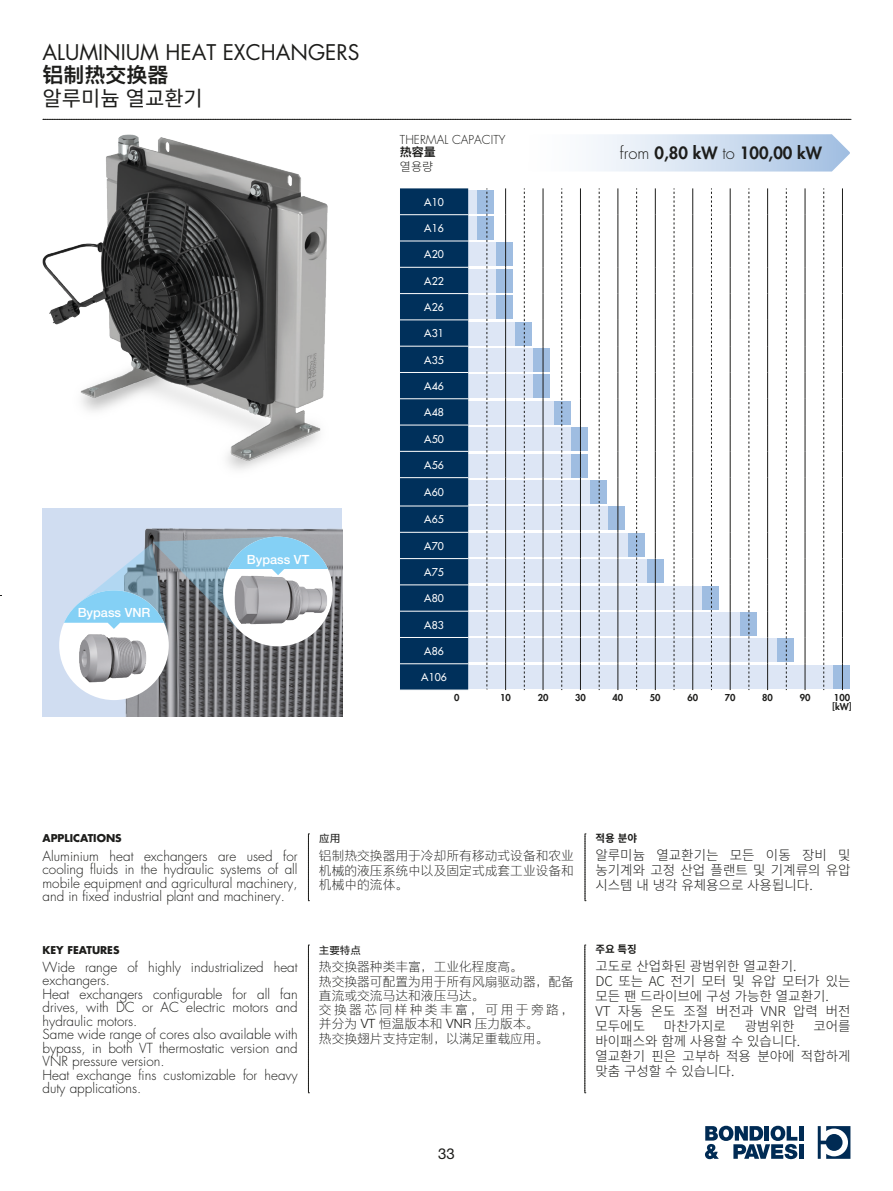
<style>
.page{position:relative;width:893px;height:1191px;background:#fff}
.page>*{position:absolute;margin:0;border:0;box-sizing:border-box;transform-origin:0 0}
.t1{font:21px "Futura Std";color:#1d1d1b}
.t2{font:21px "Source Han Sans KR";color:#1d1d1b}
.t3{font:21px "M Ying Hei PRC W7";color:#1d1d1b}
.t4{font:800 16.5px "Futura Std";color:#1d1d1b}
.t5{font:15px "Helvetica Neue LT Std";color:#1d1d1b}
.t6{font:300 13.5px/13.5px "Futura Std";color:#1d1d1b}
.t7{font:300 13.5px/15px "Source Han Sans KR";color:#1d1d1b}
.t8{font:12.75px/14.2px "M Ying Hei PRC W3";color:#1d1d1b}
.t9{font:500 12.75px "Helvetica Neue LT Std";color:#fff}
.t10{font:300 12px "Futura Std";color:#1d1d1b}
.t11{font:12px "M Ying Hei PRC W7";color:#1d1d1b}
.t12{font:300 12px "Source Han Sans KR";color:#1d1d1b}
.t13{font:500 10.5px "Futura Std";color:#fff}
.t14{font:700 10.5px "Futura Std";color:#1d1d1b}
.t15{font:700 10.5px "Source Han Sans KR";color:#1d1d1b}
.t16{font:10.5px "M Ying Hei PRC W5";color:#1d1d1b}
.t17{font:800 9.3px/9.3px "Futura Std";color:#1d1d1b}
.s1{font-weight:300}
</style>
<div class="page">
<hr style="left:799px;top:1126px;width:4px;height:14px;background:#002b54">
<hr style="left:799px;top:1144px;width:4px;height:14px;background:#002b54">
<svg style="left:705px;top:1125px;width:92px;height:34px"></svg>
<svg style="left:818px;top:1126px;width:32px;height:32px"></svg>
<svg style="left:43px;top:119px;width:808px;height:1px"></svg>
<img style="left:43px;top:509px;width:299px;height:208px">
<svg style="left:60px;top:536px;width:272px;height:99px;background:#98b6c9"></svg>
<img style="left:58px;top:627px;width:109px;height:78px">
<img style="left:224px;top:567px;width:109px;height:78px">
<img style="left:43px;top:134px;width:285px;height:336px">
<svg style="left:591px;top:134px;width:259px;height:37px;background:#d1dff0"></svg>
<div style="left:466px;top:243px;width:44px;height:23px;background:#dde6f5"></div>
<div style="left:466px;top:269px;width:46px;height:24px;background:#dde6f5"></div>
<div style="left:466px;top:295px;width:44px;height:24px;background:#dde6f5"></div>
<div style="left:466px;top:322px;width:61px;height:23px;background:#dde6f5"></div>
<div style="left:466px;top:348px;width:80px;height:24px;background:#dde6f5"></div>
<div style="left:466px;top:374px;width:80px;height:24px;background:#dde6f5"></div>
<div style="left:466px;top:401px;width:102px;height:24px;background:#dde6f5"></div>
<div style="left:465px;top:427px;width:121px;height:24px;background:#dde6f5"></div>
<div style="left:465px;top:454px;width:121px;height:23px;background:#dde6f5"></div>
<div style="left:464px;top:480px;width:140px;height:24px;background:#dde6f5"></div>
<div style="left:465px;top:506px;width:155px;height:24px;background:#dde6f5"></div>
<div style="left:466px;top:533px;width:170px;height:24px;background:#dde6f5"></div>
<div style="left:465px;top:559px;width:190px;height:24px;background:#dde6f5"></div>
<div style="left:463px;top:586px;width:251px;height:23px;background:#dde6f5"></div>
<div style="left:464px;top:612px;width:284px;height:24px;background:#dde6f5"></div>
<div style="left:463px;top:638px;width:321px;height:24px;background:#dde6f5"></div>
<div style="left:462px;top:665px;width:380px;height:24px;background:#dde6f5"></div>
<div style="left:477px;top:190px;width:17px;height:24px;background:#9fbde1"></div>
<div style="left:477px;top:216px;width:17px;height:24px;background:#9fbde1"></div>
<div style="left:497px;top:243px;width:16px;height:23px;background:#9fbde1"></div>
<div style="left:497px;top:269px;width:16px;height:24px;background:#9fbde1"></div>
<div style="left:497px;top:295px;width:16px;height:24px;background:#9fbde1"></div>
<div style="left:515px;top:322px;width:17px;height:23px;background:#9fbde1"></div>
<div style="left:533px;top:348px;width:17px;height:24px;background:#9fbde1"></div>
<div style="left:533px;top:374px;width:17px;height:24px;background:#9fbde1"></div>
<div style="left:554px;top:401px;width:17px;height:24px;background:#9fbde1"></div>
<div style="left:571px;top:427px;width:17px;height:24px;background:#9fbde1"></div>
<div style="left:571px;top:454px;width:17px;height:23px;background:#9fbde1"></div>
<div style="left:590px;top:480px;width:16px;height:24px;background:#9fbde1"></div>
<div style="left:608px;top:506px;width:17px;height:24px;background:#9fbde1"></div>
<div style="left:628px;top:533px;width:17px;height:24px;background:#9fbde1"></div>
<div style="left:647px;top:559px;width:17px;height:24px;background:#9fbde1"></div>
<div style="left:703px;top:586px;width:16px;height:23px;background:#9fbde1"></div>
<div style="left:740px;top:612px;width:16px;height:24px;background:#9fbde1"></div>
<div style="left:777px;top:638px;width:17px;height:24px;background:#9fbde1"></div>
<div style="left:833px;top:665px;width:17px;height:24px;background:#9fbde1"></div>
<svg style="left:805px;top:188px;width:1px;height:502px"></svg>
<svg style="left:842px;top:188px;width:1px;height:502px"></svg>
<svg style="left:505px;top:188px;width:1px;height:502px"></svg>
<svg style="left:543px;top:188px;width:1px;height:502px"></svg>
<svg style="left:580px;top:188px;width:1px;height:502px"></svg>
<svg style="left:618px;top:188px;width:1px;height:502px"></svg>
<svg style="left:655px;top:188px;width:1px;height:502px"></svg>
<svg style="left:692px;top:188px;width:1px;height:502px"></svg>
<svg style="left:730px;top:188px;width:1px;height:502px"></svg>
<svg style="left:767px;top:188px;width:1px;height:502px"></svg>
<svg style="left:524px;top:188px;width:1px;height:502px"></svg>
<svg style="left:561px;top:188px;width:1px;height:502px"></svg>
<svg style="left:599px;top:188px;width:1px;height:502px"></svg>
<svg style="left:636px;top:188px;width:1px;height:502px"></svg>
<svg style="left:674px;top:188px;width:1px;height:502px"></svg>
<svg style="left:711px;top:188px;width:1px;height:502px"></svg>
<svg style="left:749px;top:188px;width:1px;height:502px"></svg>
<svg style="left:786px;top:188px;width:1px;height:502px"></svg>
<svg style="left:823px;top:188px;width:1px;height:502px"></svg>
<svg style="left:400px;top:188px;width:88px;height:502px;background:#234d73"></svg>
<svg style="left:308px;top:833px;width:1px;height:68px"></svg>
<svg style="left:585px;top:833px;width:1px;height:68px"></svg>
<svg style="left:308px;top:944px;width:1px;height:149px"></svg>
<svg style="left:584px;top:944px;width:2px;height:149px"></svg>
<h1 class="t1" style="left:43px;top:39px;width:319px">ALUMINIUM HEAT EXCHANGERS</h1>
<h1 class="t3" style="left:43px;top:62px;width:127px">铝制热交换器</h1>
<h1 class="t2" style="left:43px;top:87px;width:162px">알루미늄 열교환기</h1>
<p class="t9" style="left:78px;top:605px;width:74px">Bypass VNR</p>
<p class="t9" style="left:247px;top:551px;width:64px">Bypass VT</p>
<p class="t10" style="left:400px;top:133px;width:107px">THERMAL CAPACITY</p>
<p class="t11" style="left:400px;top:145px;width:37px">热容量</p>
<p class="t12" style="left:400px;top:160px;width:35px">열용량</p>
<p class="t13" style="left:424px;top:195px;width:21px">A10</p>
<p class="t13" style="left:424px;top:222px;width:21px">A16</p>
<p class="t13" style="left:424px;top:248px;width:21px">A20</p>
<p class="t13" style="left:424px;top:274px;width:21px">A22</p>
<p class="t13" style="left:424px;top:301px;width:21px">A26</p>
<p class="t13" style="left:424px;top:327px;width:21px">A31</p>
<p class="t13" style="left:424px;top:353px;width:21px">A35</p>
<p class="t13" style="left:424px;top:379px;width:21px">A46</p>
<p class="t13" style="left:424px;top:406px;width:21px">A48</p>
<p class="t13" style="left:424px;top:432px;width:21px">A50</p>
<p class="t13" style="left:424px;top:458px;width:21px">A56</p>
<p class="t13" style="left:424px;top:486px;width:21px">A60</p>
<p class="t13" style="left:424px;top:513px;width:21px">A65</p>
<p class="t13" style="left:424px;top:539px;width:21px">A70</p>
<p class="t13" style="left:424px;top:565px;width:21px">A75</p>
<p class="t13" style="left:424px;top:592px;width:21px">A80</p>
<p class="t13" style="left:424px;top:618px;width:21px">A83</p>
<p class="t13" style="left:424px;top:644px;width:21px">A86</p>
<p class="t13" style="left:421px;top:671px;width:27px">A106</p>
<p class="t4" style="left:620px;top:143px;width:203px"><span class="s1">from</span> 0,80 kW <span class="s1">to</span> 100,00 kW</p>
<p class="t17" style="left:454px;top:692px;width:7px">0</p>
<p class="t17" style="left:500px;top:692px;width:12px">10</p>
<p class="t17" style="left:538px;top:692px;width:12px">20</p>
<p class="t17" style="left:575px;top:692px;width:12px">30</p>
<p class="t17" style="left:612px;top:692px;width:12px">40</p>
<p class="t17" style="left:650px;top:692px;width:12px">50</p>
<p class="t17" style="left:687px;top:692px;width:12px">60</p>
<p class="t17" style="left:725px;top:692px;width:12px">70</p>
<p class="t17" style="left:762px;top:692px;width:12px">80</p>
<p class="t17" style="left:800px;top:692px;width:12px">90</p>
<p class="t17" style="left:832px;top:692px;width:21px">100 [kW]</p>
<p class="t14" style="left:43px;top:831px;width:81px">APPLICATIONS</p>
<p class="t16" style="left:319px;top:832px;width:22px">应用</p>
<p class="t15" style="left:596px;top:832px;width:43px">적용 분야</p>
<p class="t6" style="left:43px;top:849px;width:257px;text-align:justify">Aluminium heat exchangers are used for cooling fluids in the hydraulic systems of all mobile equipment and agricultural machinery, and in fixed industrial plant and machinery.</p>
<p class="t8" style="left:319px;top:848px;width:257px;text-align:justify">铝制热交换器用于冷却所有移动式设备和农业机械的液压系统中以及固定式成套工业设备和机械中的流体。</p>
<p class="t7" style="left:595px;top:848px;width:257px;text-align:justify">알루미늄 열교환기는 모든 이동 장비 및 농기계와 고정 산업 플랜트 및 기계류의 유압 시스템 내 냉각 유체용으로 사용됩니다.</p>
<p class="t14" style="left:43px;top:942px;width:79px">KEY FEATURES</p>
<p class="t16" style="left:319px;top:943px;width:43px">主要特点</p>
<p class="t15" style="left:595px;top:943px;width:43px">주요 특징</p>
<p class="t6" style="left:43px;top:960px;width:257px">Wide range of highly industrialized heat exchangers.<br>Heat exchangers configurable for all fan drives, with DC or AC electric motors and hydraulic motors.<br>Same wide range of cores also available with bypass, in both VT thermostatic version and<br>VNR pressure version.<br>Heat exchange fins customizable for heavy duty applications.</p>
<p class="t8" style="left:319px;top:959px;width:257px">热交换器种类丰富，工业化程度高。<br>热交换器可配置为用于所有风扇驱动器，配备直流或交流马达和液压马达。<br>交换器芯同样种类丰富，可用于旁路，并分为 VT 恒温版本和 VNR 压力版本。<br>热交换翅片支持定制，以满足重载应用。</p>
<p class="t7" style="left:595px;top:959px;width:257px">고도로 산업화된 광범위한 열교환기.<br>DC 또는 AC 전기 모터 및 유압 모터가 있는 모든 팬 드라이브에 구성 가능한 열교환기.<br>VT 자동 온도 조절 버전과 VNR 압력 버전 모두에도</p>
<p class="t7" style="left:664px;top:1019px;width:64px">마찬가지로</p>
<p class="t7" style="left:745px;top:1019px;width:51px">광범위한</p>
<p class="t7" style="left:813px;top:1019px;width:39px">코어를</p>
<p class="t7" style="left:595px;top:1034px;width:257px">바이패스와 함께 사용할 수 있습니다. 열교환기 핀은 고부하 적용 분야에 적합하게 맞춤 구성할 수 있습니다.</p>
<p class="t5" style="left:438px;top:1144px;width:18px">33</p>
</div>
